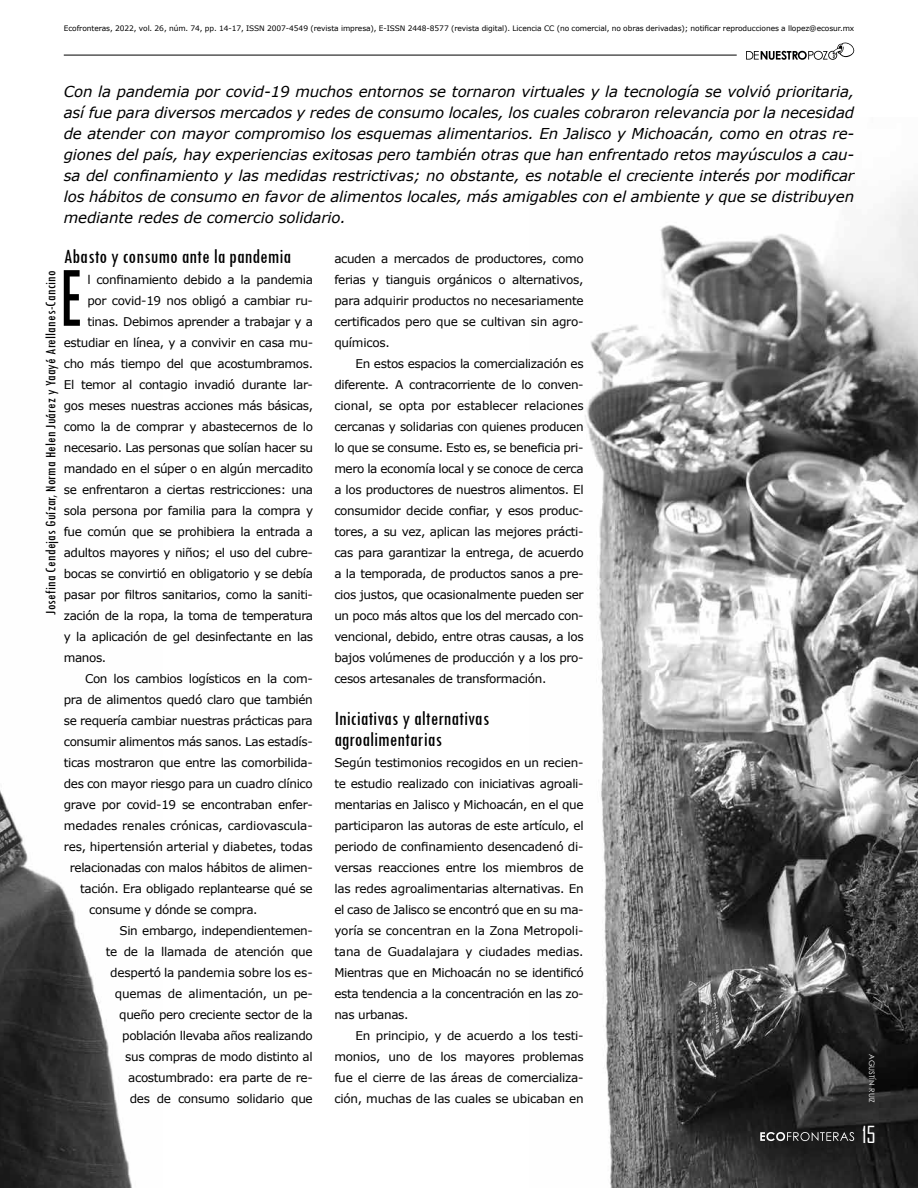
<style>
.page{position:relative;width:918px;height:1188px;background:#fff}
.page>*{position:absolute;margin:0;border:0;box-sizing:border-box;transform-origin:0 0}
.t1{font:condensed 89.4px "Tw Cen";color:#000;scale:.8 1}
.t2{font:22.5px "Agency FB";color:#fff}
.t3{font:condensed 21px/21px "Tw Cen";letter-spacing:.005em;color:#000}
.t4{font:italic 15px/21px "Verdana";letter-spacing:-.01em;color:#000;text-align:justify}
.t5{font:condensed 15px "Tw Cen";letter-spacing:.02em;color:#000}
.t6{font:12px/21px "Verdana";letter-spacing:-.03em;color:#000;text-align:justify}
.t7{font:12px "Verdana";letter-spacing:-.01em;color:#000}
.t8{font:7.5px "Verdana";letter-spacing:-.01em;color:#000}
.t9{font:7.5px "Century Gothic";letter-spacing:.01em;color:#fff}
</style>
<div class="page">
<img style="left:585px;top:191px;width:333px;height:997px">
<img style="left:0;top:790px;width:132px;height:398px">
<hr style="left:64px;top:55px;width:673px;height:1px;background:#000">
<svg style="left:760px;top:1132px;width:94px;height:9px"></svg>
<svg style="left:746px;top:42px;width:109px;height:18px"></svg>
<p class="t8" style="left:64px;top:23px;width:792px">Ecofronteras, 2022, vol. 26, núm. 74, pp. 14-17, ISSN 2007-4549 (revista impresa), E-ISSN 2448-8577 (revista digital). Licencia CC (no comercial, no obras derivadas); notificar reproducciones a llopez@ecosur.mx</p>
<p class="t4" style="left:64px;top:80px;width:792px">Con la pandemia por covid-19 muchos entornos se tornaron virtuales y la tecnología se volvió prioritaria, así fue para diversos mercados y redes de consumo locales, los cuales cobraron relevancia por la necesidad de atender con mayor compromiso los esquemas alimentarios. En Jalisco y Michoacán, como en otras re&shy;giones del país, hay experiencias exitosas pero también otras que han enfrentado retos mayúsculos a cau&shy;sa del confinamiento y las medidas restrictivas; no obstante, es notable el creciente interés por modificar los hábitos de consumo en favor de alimentos locales, más amigables con el ambiente y que se distribuyen mediante redes de comercio solidario.</p>
<p class="t6" style="left:334px;top:248px;width:251px">acuden a mercados de productores, como ferias y tianguis orgánicos o alternativos, para adquirir productos no necesariamente certificados pero que se cultivan sin agro&shy;químicos.</p>
<p class="t6" style="left:334px;top:353px;width:251px;text-indent:21px">En estos espacios la comercialización es diferente. A contracorriente de lo conven&shy;cional, se opta por establecer relaciones cercanas y solidarias con quienes producen lo que se consume. Esto es, se beneficia pri&shy;mero la economía local y se conoce de cerca a los productores de nuestros alimentos. El consumidor decide confiar, y esos produc&shy;tores, a su vez, aplican las mejores prácti&shy;cas para garantizar la entrega, de acuerdo a la temporada, de productos sanos a pre&shy;cios justos, que ocasionalmente pueden ser un poco más altos que los del mercado con&shy;vencional, debido, entre otras causas, a los bajos volúmenes de producción y a los pro&shy;cesos artesanales de transformación.</p>
<h3 class="t3" style="left:334px;top:707px;width:156px">Iniciativas y alternativas agroalimentarias</h3>
<p class="t6" style="left:334px;top:752px;width:251px">Según testimonios recogidos en un recien&shy;te estudio realizado con iniciativas agroali&shy;mentarias en Jalisco y Michoacán, en el que participaron las autoras de este artículo, el periodo de confinamiento desencadenó di&shy;versas reacciones entre los miembros de las redes agroalimentarias alternativas. En el caso de Jalisco se encontró que en su ma&shy;yoría se concentran en la Zona Metropoli&shy;tana de Guadalajara y ciudades medias.<br>Mientras que en Michoacán no se identificó esta tendencia a la concentración en las zo&shy;nas urbanas.</p>
<p class="t6" style="left:334px;top:1025px;width:251px;text-indent:21px">En principio, y de acuerdo a los testi&shy;monios, uno de los mayores problemas fue el cierre de las áreas de comercializa&shy;ción, muchas de las cuales se ubicaban en</p>
<h3 class="t3" style="left:64px;top:245px;width:229px">Abasto y consumo ante la pandemia</h3>
<h1 class="t1" style="left:59px;top:244px;width:30px">E</h1>
<p class="t6" style="left:87px;top:269px;width:227px">l confinamiento debido a la pandemia</p>
<p class="t5" style="left:42px;top:615px;width:346px;rotate:-90deg">Josefina Cendejas Guízar, Norma Helen Juárez y Yaayé Arellanes-Cancino</p>
<p class="t6" style="left:87px;top:290px;width:227px">por covid-19 nos obligó a cambiar ru-</p>
<p class="t6" style="left:87px;top:311px;width:227px">tinas. Debimos aprender a trabajar y a</p>
<p class="t6" style="left:64px;top:332px;width:251px">estudiar en línea, y a convivir en casa mu-</p>
<p class="t6" style="left:64px;top:353px;width:251px">cho más tiempo del que acostumbramos.</p>
<p class="t6" style="left:64px;top:374px;width:251px">El temor al contagio invadió durante lar-</p>
<p class="t6" style="left:64px;top:395px;width:251px">gos meses nuestras acciones más básicas,</p>
<p class="t6" style="left:64px;top:416px;width:251px">como la de comprar y abastecernos de lo</p>
<p class="t6" style="left:64px;top:437px;width:251px">necesario. Las personas que solían hacer su</p>
<p class="t6" style="left:64px;top:458px;width:251px">mandado en el súper o en algún mercadito</p>
<p class="t6" style="left:64px;top:479px;width:251px">se enfrentaron a ciertas restricciones: una</p>
<p class="t6" style="left:64px;top:500px;width:251px">sola persona por familia para la compra y</p>
<p class="t6" style="left:64px;top:521px;width:251px">fue común que se prohibiera la entrada a</p>
<p class="t6" style="left:64px;top:542px;width:251px">adultos mayores y niños; el uso del cubre-</p>
<p class="t6" style="left:64px;top:563px;width:251px">bocas se convirtió en obligatorio y se debía</p>
<p class="t6" style="left:64px;top:584px;width:251px">pasar por filtros sanitarios, como la saniti-</p>
<p class="t6" style="left:64px;top:605px;width:251px">zación de la ropa, la toma de temperatura</p>
<p class="t6" style="left:64px;top:626px;width:251px">y la aplicación de gel desinfectante en las</p>
<p class="t6" style="left:64px;top:647px;width:44px">manos.</p>
<p class="t6" style="left:85px;top:668px;width:229px">Con los cambios logísticos en la com-</p>
<p class="t6" style="left:64px;top:689px;width:251px">pra de alimentos quedó claro que también</p>
<p class="t6" style="left:64px;top:710px;width:251px">se requería cambiar nuestras prácticas para</p>
<p class="t6" style="left:64px;top:731px;width:251px">consumir alimentos más sanos. Las estadís-</p>
<p class="t6" style="left:64px;top:752px;width:251px">ticas mostraron que entre las comorbilida-</p>
<p class="t6" style="left:64px;top:773px;width:251px">des con mayor riesgo para un cuadro clínico</p>
<p class="t6" style="left:64px;top:794px;width:250px">grave por covid-19 se encontraban enfer-</p>
<p class="t7" style="left:64px;top:817px;width:251px">medades renales crónicas, cardiovascula-</p>
<p class="t7" style="left:64px;top:838px;width:251px">res, hipertensión arterial y diabetes, todas</p>
<p class="t6" style="left:70px;top:857px;width:245px">relacionadas con malos hábitos de alimen-</p>
<p class="t6" style="left:80px;top:878px;width:234px">tación. Era obligado replantearse qué se</p>
<p class="t6" style="left:89px;top:899px;width:170px">consume y dónde se compra.</p>
<p class="t6" style="left:120px;top:920px;width:195px">Sin embargo, independientemen-</p>
<p class="t6" style="left:106px;top:941px;width:209px">te de la llamada de atención que</p>
<p class="t6" style="left:110px;top:962px;width:204px">despertó la pandemia sobre los es-</p>
<p class="t7" style="left:115px;top:985px;width:199px">quemas de alimentación, un pe-</p>
<p class="t6" style="left:119px;top:1004px;width:195px">queño pero creciente sector de la</p>
<p class="t6" style="left:122px;top:1025px;width:192px">población llevaba años realizando</p>
<p class="t6" style="left:125px;top:1046px;width:189px">sus compras de modo distinto al</p>
<p class="t6" style="left:128px;top:1067px;width:186px">acostumbrado: era parte de re-</p>
<p class="t6" style="left:130px;top:1088px;width:185px">des de consumo solidario que</p>
<p class="t9" style="left:877px;top:1054px;width:50px;rotate:90deg">AGUSTÍN RUIZ</p>
<h2 class="t2" style="left:862px;top:1121px;width:15px">15</h2>
</div>
